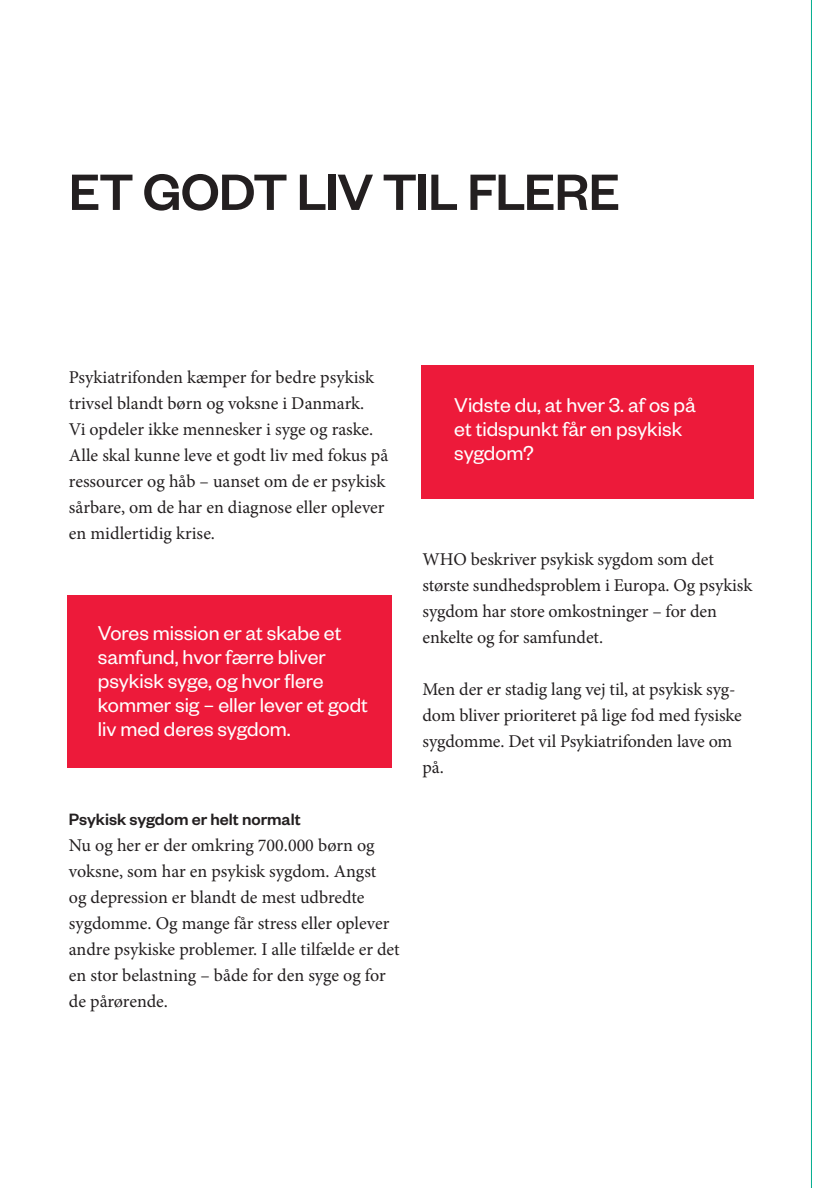
<style>
.page{position:relative;width:813px;height:1188px;background:#fff}
.page>*{position:absolute;margin:0;border:0;box-sizing:border-box;transform-origin:0 0}
.t1{font:500 56px "Founders Grotesk";letter-spacing:-.02em;color:#231f20}
.t2{font:22px/24px "Founders Grotesk";color:#fff}
.t3{font:18px/26px "Minion Pro";letter-spacing:-.005em;color:#231f20}
.t4{font:500 18px "Founders Grotesk";color:#231f20}
</style>
<div class="page">
<div style="left:68px;top:595px;width:324px;height:172px;background:#ed1a3a"></div>
<div style="left:421px;top:365px;width:332px;height:133px;background:#ed1a3a"></div>
<hr style="left:811px;top:0;width:1px;height:1187px;background:#00ad8e">
<p class="t1" style="left:69px;top:157px;width:552px">ET GODT LIV TIL FLERE</p>
<p class="t3" style="left:69px;top:364px;width:321px">Psykiatrifonden kæmper for bedre psykisk trivsel blandt børn og voksne i Danmark.<br>Vi opdeler ikke mennesker i syge og raske.<br>Alle skal kunne leve et godt liv med fokus på ressourcer og håb – uanset om de er psykisk sårbare, om de har en diagnose eller oplever en midlertidig krise.</p>
<p class="t2" style="left:98px;top:619px;width:245px">Vores mission er at skabe et samfund, hvor færre bliver</p>
<p class="t2" style="left:98px;top:667px;width:272px">psykisk syge, og hvor flere kommer sig – eller lever et godt liv med deres sygdom.</p>
<p class="t4" style="left:69px;top:807px;width:233px">Psykisk sygdom er helt normalt</p>
<p class="t3" style="left:69px;top:832px;width:332px">Nu og her er der omkring 700.000 børn og voksne, som har en psykisk sygdom. Angst<br>og depression er blandt de mest udbredte sygdomme. Og mange får stress eller oplever andre psykiske problemer. I alle tilfælde er det en stor belastning – både for den syge og for de pårørende.</p>
<p class="t2" style="left:454px;top:392px;width:243px">Vidste du, at hver 3. af os på et tidspunkt får en psykisk sygdom?</p>
<p class="t3" style="left:422px;top:546px;width:331px">WHO beskriver psykisk sygdom som det største sundhedsproblem i Europa. Og psykisk sygdom har store omkostninger – for den enkelte og for samfundet.</p>
<p class="t3" style="left:422px;top:676px;width:321px">Men der er stadig lang vej til, at psykisk syg&shy;dom bliver prioriteret på lige fod med fysiske sygdomme. Det vil Psykiatrifonden lave om på.</p>
</div>
